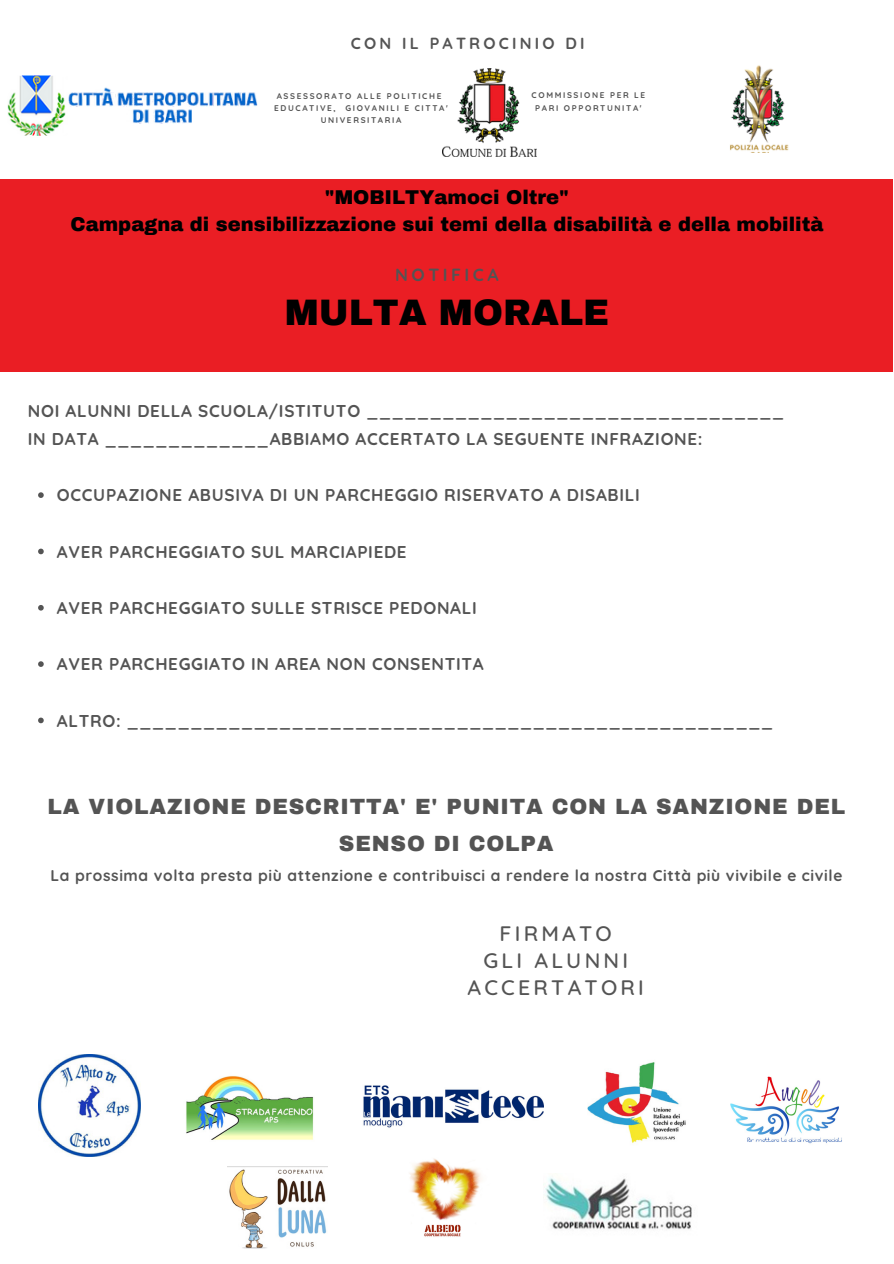
<style>
.page{position:relative;width:894px;height:1264px;background:#fff}
.page>*{position:absolute;margin:0;border:0;box-sizing:border-box;transform-origin:0 0}
.t1{font:900 36px "Archivo";color:#000}
.t2{font:900 21.6px/36px "Archivo";letter-spacing:.04em;color:#545454;text-align:center}
.t3{font:500 21.3px/27px "Quicksand";letter-spacing:.15em;color:#545454;text-align:center}
.t4{font:900 19.5px/27px "Archivo";color:#000;text-align:center}
.t5{font:700 17.55px "Quicksand";letter-spacing:.2em;color:#545454}
.t6{font:700 17.1px/28.2px "Quicksand";letter-spacing:.04em;color:#545454}
.t7{font:700 16.05px "Quicksand";letter-spacing:.2em;color:#545454}
.t8{font:700 15.6px "Quicksand";letter-spacing:.04em;color:#545454}
.t9{font:700 8.25px/12.5px "Quicksand";letter-spacing:.2em;color:#545454;text-align:center}
</style>
<div class="page">
<img style="left:7px;top:75px;width:250px;height:61px">
<img style="left:442px;top:69px;width:94px;height:88px">
<div style="left:0;top:179px;width:892px;height:193px;background:#ea1e24"></div>
<svg style="left:38px;top:492px;width:6px;height:6px"></svg>
<svg style="left:38px;top:548px;width:6px;height:6px"></svg>
<svg style="left:38px;top:605px;width:6px;height:5px"></svg>
<svg style="left:38px;top:661px;width:6px;height:6px"></svg>
<svg style="left:38px;top:717px;width:6px;height:6px"></svg>
<img style="left:730px;top:65px;width:59px;height:87px">
<img style="left:38px;top:1054px;width:103px;height:102px">
<img style="left:186px;top:1076px;width:128px;height:64px">
<img style="left:363px;top:1085px;width:180px;height:43px">
<img style="left:730px;top:1076px;width:112px;height:68px">
<img style="left:227px;top:1166px;width:100px;height:83px">
<img style="left:409px;top:1158px;width:72px;height:79px">
<img style="left:587px;top:1062px;width:99px;height:81px">
<img style="left:543px;top:1177px;width:149px;height:53px">
<p class="t7" style="left:351px;top:33px;width:235px">CON IL PATROCINIO DI</p>
<p class="t9" style="left:274px;top:89px;width:175px">ASSESSORATO ALLE POLITICHE<br>EDUCATIVE, GIOVANILI E CITTA'<br>UNIVERSITARIA</p>
<p class="t9" style="left:531px;top:89px;width:115px">COMMISSIONE PER LE<br>PARI OPPORTUNITA'</p>
<p class="t4" style="left:71px;top:184px;width:754px">"MOBILTYamoci Oltre"<br>Campagna di sensibilizzazione sui temi della disabilità e della mobilità</p>
<p class="t5" style="left:395px;top:263px;width:105px">NOTIFICA</p>
<h1 class="t1" style="left:285px;top:293px;width:326px">MULTA MORALE</h1>
<p class="t6" style="left:28px;top:396px;width:757px">NOI ALUNNI DELLA SCUOLA/ISTITUTO _________________________________<br>IN DATA _____________ABBIAMO ACCERTATO LA SEGUENTE INFRAZIONE:</p>
<p class="t6" style="left:57px;top:481px;width:584px">OCCUPAZIONE ABUSIVA DI UN PARCHEGGIO RISERVATO A DISABILI</p>
<p class="t6" style="left:57px;top:537px;width:351px">AVER PARCHEGGIATO SUL MARCIAPIEDE</p>
<p class="t6" style="left:57px;top:593px;width:421px">AVER PARCHEGGIATO SULLE STRISCE PEDONALI</p>
<p class="t6" style="left:57px;top:649px;width:428px">AVER PARCHEGGIATO IN AREA NON CONSENTITA</p>
<p class="t6" style="left:57px;top:706px;width:717px">ALTRO: ___________________________________________________</p>
<p class="t2" style="left:48px;top:789px;width:798px">LA VIOLAZIONE DESCRITTA' E' PUNITA CON LA SANZIONE DEL<br>SENSO DI COLPA</p>
<p class="t8" style="left:51px;top:865px;width:793px">La prossima volta presta più attenzione e contribuisci a rendere la nostra Città più vivibile e civile</p>
<p class="t3" style="left:467px;top:919px;width:178px">FIRMATO<br>GLI ALUNNI<br>ACCERTATORI</p>
</div>
